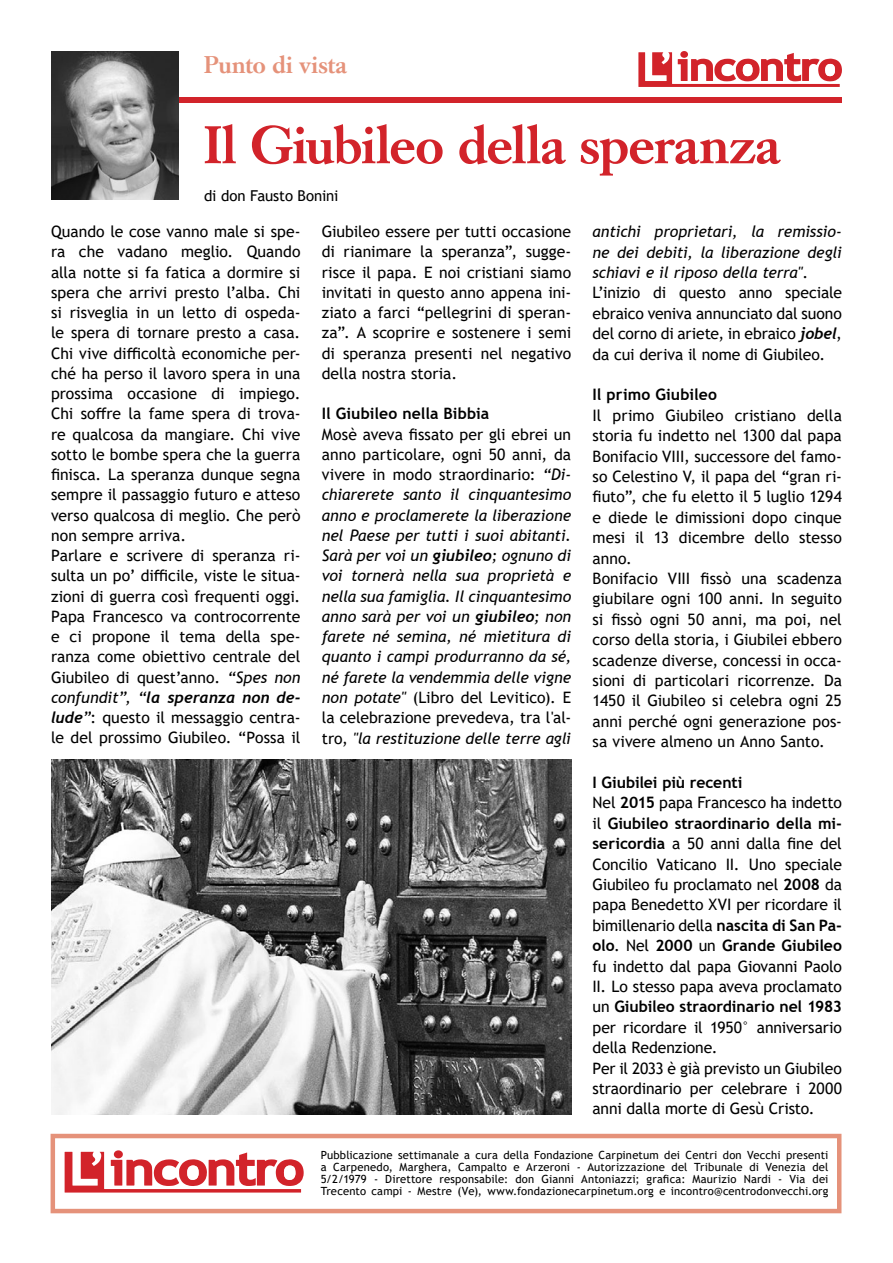
<style>
.page{position:relative;width:893px;height:1263px;background:#fff}
.page>*{position:absolute;margin:0;border:0;box-sizing:border-box;transform-origin:0 0}
.t1{font:500 52.5px "Caslon Book BE";letter-spacing:-.01em;color:#d2232a}
.t2{font:500 24px "Caslon Book BE";letter-spacing:.015em;color:#e5927a}
.t3{font:15.75px/20.4px "Trebuchet MS";color:#000}
.t4{font:italic 15.75px/20.2px "Trebuchet MS";letter-spacing:-.01em;color:#000;text-align:justify}
.t5{font:700 15.75px "Trebuchet MS";color:#000}
.t6{font:italic 700 15.75px "Trebuchet";color:#000}
.t7{font:15px "Trebuchet MS";letter-spacing:-.01em;color:#000}
.t8{font:11.25px/12px "Trebuchet MS";letter-spacing:.015em;color:#000;text-align:justify}
.s1{font-style:italic}
.s2{font-family:"Trebuchet MS";font-weight:400}
.s3{font-family:"Trebuchet";font-weight:700;font-style:italic}
.s4{font-style:normal}
.s5{font-family:"Trebuchet";font-weight:700}
.s6{font-weight:700}
</style>
<div class="page">
<div style="left:51px;top:1134px;width:790px;height:79px;border:4px solid #e5927a"></div>
<svg style="left:114px;top:1150px;width:9px;height:8px"></svg>
<svg style="left:65px;top:1152px;width:239px;height:40px"></svg>
<svg style="left:638px;top:52px;width:204px;height:35px"></svg>
<div style="left:52px;top:98px;width:790px;height:5px;background:#d2232a"></div>
<img style="left:51px;top:51px;width:128px;height:149px">
<img style="left:51px;top:759px;width:520px;height:356px">
<h2 class="t2" style="left:204px;top:51px;width:144px">Punto di vista</h2>
<h1 class="t1" style="left:204px;top:115px;width:577px">Il Giubileo della speranza</h1>
<p class="t7" style="left:204px;top:186px;width:136px">di don Fausto Bonini</p>
<p class="t3" style="left:51px;top:221px;width:251px">Quando le cose vanno male si spe&shy;ra che vadano meglio. Quando alla notte si fa fatica a dormire si spera che arrivi presto l’alba. Chi si risveglia in un letto di ospeda&shy;le spera di tornare presto a casa.<br>Chi vive difficoltà economiche per&shy;ché ha perso il lavoro spera in una prossima occasione di impiego.<br>Chi soffre la fame spera di trova&shy;re qualcosa da mangiare. Chi vive sotto le bombe spera che la guerra finisca. La speranza dunque segna sempre il passaggio futuro e atteso verso qualcosa di meglio. Che però non sempre arriva.<br>Parlare e scrivere di speranza ri&shy;sulta un po’ difficile, viste le situa&shy;zioni di guerra così frequenti oggi.<br>Papa Francesco va controcorrente e ci propone il tema della spe&shy;ranza come obiettivo centrale del Giubileo di quest’anno. <span class="s1">“Spes non</span></p>
<p class="t6" style="left:51px;top:687px;width:251px"><span class="s2">confundit”, “</span>la speranza non de-</p>
<p class="t3" style="left:51px;top:707px;width:251px"><span class="s3">lude</span><span class="s1">”</span>: questo il messaggio centra&shy;le del prossimo Giubileo. “Possa il</p>
<p class="t3" style="left:322px;top:221px;width:251px;text-align:justify">Giubileo essere per tutti occasione di rianimare la speranza”, sugge&shy;risce il papa. E noi cristiani siamo invitati in questo anno appena ini&shy;ziato a farci “pellegrini di speran&shy;za”. A scoprire e sostenere i semi di speranza presenti nel negativo della nostra storia.</p>
<p class="t5" style="left:322px;top:404px;width:169px">Il Giubileo nella Bibbia</p>
<p class="t4" style="left:322px;top:424px;width:251px"><span class="s4">Mosè aveva fissato per gli ebrei un anno particolare, ogni 50 anni, da vivere in modo straordinario:</span> “Di&shy;chiarerete santo il cinquantesimo anno e proclamerete la liberazione nel Paese per tutti i suoi abitanti.<br>Sarà per voi un <span class="s5">giubileo</span>; ognuno di voi tornerà nella sua proprietà e nella sua famiglia. Il cinquantesimo anno sarà per voi un <span class="s5">giubileo</span>; non farete né semina, né mietitura di quanto i campi produrranno da sé, né farete la vendemmia delle vigne non potate" <span class="s4">(Libro del Levitico). E la celebrazione prevedeva, tra l'al&shy;tro,</span> "la restituzione delle terre agli</p>
<p class="t3" style="left:592px;top:221px;width:251px"><span class="s1">antichi proprietari, la remissio&shy;ne dei debiti, la liberazione degli schiavi e il riposo della terra"</span>.<br>L’inizio di questo anno speciale ebraico veniva annunciato dal suono del corno di ariete, in ebraico <span class="s3">jobel</span>, da cui deriva il nome di Giubileo.</p>
<p class="t5" style="left:592px;top:385px;width:126px">Il primo Giubileo</p>
<p class="t3" style="left:592px;top:405px;width:251px">Il primo Giubileo cristiano della storia fu indetto nel 1300 dal papa<br>Bonifacio VIII, successore del famo&shy;so Celestino V, il papa del “gran ri&shy;fiuto”, che fu eletto il 5 luglio 1294 e diede le dimissioni dopo cinque mesi il 13 dicembre dello stesso anno.<br>Bonifacio VIII fissò una scadenza giubilare ogni 100 anni. In seguito si fissò ogni 50 anni, ma poi, nel corso della storia, i Giubilei ebbero scadenze diverse, concessi in occa&shy;sioni di particolari ricorrenze. Da<br>1450 il Giubileo si celebra ogni 25 anni perché ogni generazione pos&shy;sa vivere almeno un Anno Santo.</p>
<p class="t3" style="left:592px;top:772px;width:251px"><span class="s6">I Giubilei più recenti<br></span>Nel <span class="s6">2015</span> papa Francesco ha indetto il <span class="s6">Giubileo straordinario della mi&shy;sericordia</span> a 50 anni dalla fine del Concilio Vaticano II. Uno speciale Giubileo fu proclamato nel <span class="s6">2008</span> da papa Benedetto XVI per ricordare il bimillenario della <span class="s6">nascita di San Pa&shy;olo</span>. Nel <span class="s6">2000</span> un <span class="s6">Grande Giubileo </span>fu indetto dal papa Giovanni Paolo II. Lo stesso papa aveva proclamato un <span class="s6">Giubileo straordinario nel 1983 </span>per ricordare il 1950° anniversario della Redenzione.<br>Per il 2033 è già previsto un Giubileo straordinario per celebrare i 2000 anni dalla morte di Gesù Cristo.</p>
<p class="t8" style="left:321px;top:1149px;width:509px">Pubblicazione settimanale a cura della Fondazione Carpinetum dei Centri don Vecchi presenti a Carpenedo, Marghera, Campalto e Arzeroni <span class="s1">-</span> Autorizzazione del Tribunale di Venezia del 5/2/1979 - Direttore responsabile: don Gianni Antoniazzi; grafica: Maurizio Nardi - Via dei Trecento campi - Mestre (Ve), www.fondazionecarpinetum.org e incontro@centrodonvecchi.org</p>
</div>
